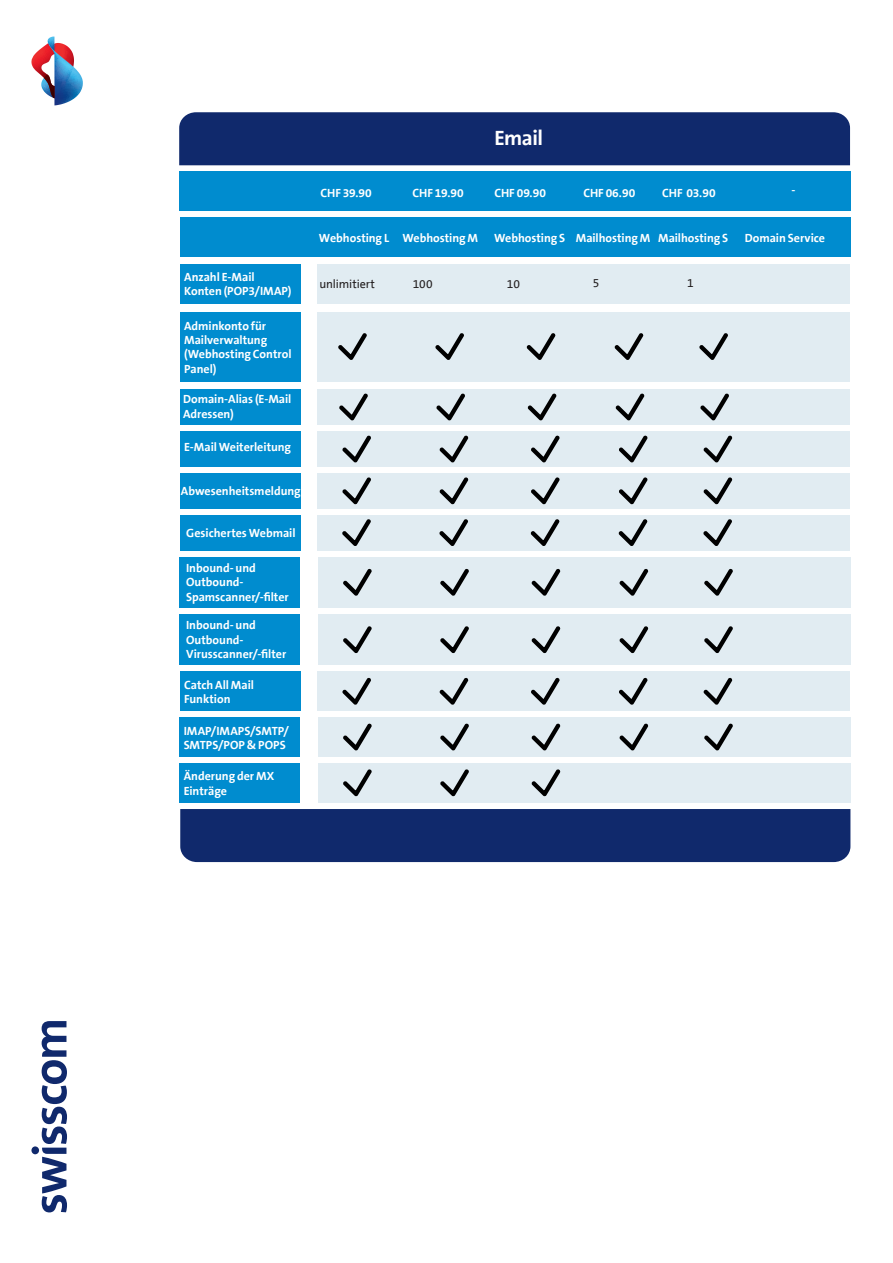
<style>
.page{position:relative;width:893px;height:1263px;background:#fff}
.page>*{position:absolute;margin:0;border:0;box-sizing:border-box;transform-origin:0 0}
.TheSansB_B7_Bold{font:700 21px "The Sans B7";letter-spacing:-.02em;color:#fff}
.TheSansB_B7_Bold-2{font:700 12px/14.4px "The Sans B7";color:#fff}
.TheSansB_W3_Light{font:700 12px "The Sans B7";color:#fff}
.TheSans_B3_Light{font:12px "The Sans B5";letter-spacing:-.015em;color:#231f20}
</style>
<div class="page">
<svg style="left:31px;top:1021px;width:36px;height:191px"></svg>
<svg style="left:31px;top:37px;width:52px;height:68px"></svg>
<div style="left:179px;top:112px;width:671px;height:53px;background:#10296c"></div>
<div style="left:180px;top:389px;width:120px;height:36px;background:#008ccf"></div>
<div style="left:180px;top:431px;width:120px;height:35px;background:#008ccf"></div>
<div style="left:180px;top:473px;width:120px;height:35px;background:#008ccf"></div>
<div style="left:180px;top:672px;width:120px;height:39px;background:#008ccf"></div>
<div style="left:317px;top:389px;width:533px;height:36px;background:#e1ecf2"></div>
<div style="left:317px;top:431px;width:533px;height:35px;background:#e1ecf2"></div>
<div style="left:317px;top:473px;width:533px;height:35px;background:#e1ecf2"></div>
<div style="left:317px;top:672px;width:533px;height:39px;background:#e1ecf2"></div>
<div style="left:180px;top:809px;width:670px;height:53px;background:#10296c"></div>
<div style="left:179px;top:172px;width:671px;height:39px;background:#008ccf"></div>
<div style="left:180px;top:218px;width:671px;height:39px;background:#008ccf"></div>
<svg style="left:339px;top:393px;width:29px;height:28px"></svg>
<svg style="left:342px;top:435px;width:29px;height:28px"></svg>
<svg style="left:342px;top:477px;width:29px;height:28px"></svg>
<svg style="left:342px;top:677px;width:29px;height:28px"></svg>
<svg style="left:436px;top:393px;width:29px;height:28px"></svg>
<svg style="left:439px;top:435px;width:30px;height:28px"></svg>
<svg style="left:439px;top:477px;width:30px;height:28px"></svg>
<svg style="left:439px;top:677px;width:30px;height:28px"></svg>
<svg style="left:527px;top:393px;width:30px;height:28px"></svg>
<svg style="left:531px;top:435px;width:29px;height:28px"></svg>
<svg style="left:531px;top:477px;width:29px;height:28px"></svg>
<svg style="left:531px;top:677px;width:29px;height:28px"></svg>
<svg style="left:615px;top:393px;width:30px;height:28px"></svg>
<svg style="left:619px;top:435px;width:29px;height:28px"></svg>
<svg style="left:619px;top:477px;width:29px;height:28px"></svg>
<svg style="left:619px;top:677px;width:29px;height:28px"></svg>
<svg style="left:700px;top:393px;width:29px;height:28px"></svg>
<svg style="left:703px;top:435px;width:30px;height:28px"></svg>
<svg style="left:703px;top:477px;width:30px;height:28px"></svg>
<svg style="left:703px;top:677px;width:30px;height:28px"></svg>
<div style="left:180px;top:265px;width:121px;height:39px;background:#008ccf"></div>
<div style="left:180px;top:312px;width:121px;height:69px;background:#008ccf"></div>
<div style="left:317px;top:265px;width:533px;height:39px;background:#e1ecf2"></div>
<div style="left:317px;top:312px;width:533px;height:69px;background:#e1ecf2"></div>
<svg style="left:338px;top:333px;width:29px;height:27px"></svg>
<svg style="left:435px;top:333px;width:29px;height:27px"></svg>
<svg style="left:526px;top:333px;width:30px;height:27px"></svg>
<svg style="left:614px;top:333px;width:30px;height:27px"></svg>
<svg style="left:699px;top:333px;width:29px;height:27px"></svg>
<div style="left:180px;top:515px;width:120px;height:35px;background:#008ccf"></div>
<div style="left:317px;top:515px;width:533px;height:35px;background:#e1ecf2"></div>
<svg style="left:342px;top:519px;width:29px;height:27px"></svg>
<svg style="left:439px;top:519px;width:29px;height:27px"></svg>
<svg style="left:530px;top:519px;width:30px;height:27px"></svg>
<svg style="left:618px;top:519px;width:30px;height:27px"></svg>
<svg style="left:703px;top:519px;width:29px;height:27px"></svg>
<div style="left:180px;top:557px;width:120px;height:51px;background:#008ccf"></div>
<div style="left:180px;top:614px;width:120px;height:51px;background:#008ccf"></div>
<div style="left:318px;top:557px;width:532px;height:51px;background:#e1ecf2"></div>
<div style="left:318px;top:614px;width:532px;height:51px;background:#e1ecf2"></div>
<svg style="left:343px;top:568px;width:29px;height:28px"></svg>
<svg style="left:343px;top:626px;width:29px;height:27px"></svg>
<svg style="left:440px;top:568px;width:29px;height:28px"></svg>
<svg style="left:440px;top:626px;width:29px;height:28px"></svg>
<svg style="left:531px;top:568px;width:30px;height:28px"></svg>
<svg style="left:531px;top:626px;width:30px;height:28px"></svg>
<svg style="left:619px;top:569px;width:30px;height:27px"></svg>
<svg style="left:619px;top:626px;width:30px;height:28px"></svg>
<svg style="left:704px;top:568px;width:29px;height:28px"></svg>
<svg style="left:704px;top:626px;width:29px;height:28px"></svg>
<div style="left:180px;top:717px;width:120px;height:40px;background:#008ccf"></div>
<div style="left:318px;top:717px;width:532px;height:40px;background:#e1ecf2"></div>
<svg style="left:343px;top:723px;width:29px;height:28px"></svg>
<svg style="left:440px;top:723px;width:29px;height:28px"></svg>
<svg style="left:531px;top:723px;width:30px;height:28px"></svg>
<svg style="left:619px;top:723px;width:30px;height:28px"></svg>
<svg style="left:704px;top:723px;width:29px;height:28px"></svg>
<div style="left:180px;top:763px;width:120px;height:39px;background:#008ccf"></div>
<div style="left:318px;top:763px;width:532px;height:39px;background:#e1ecf2"></div>
<svg style="left:343px;top:769px;width:29px;height:28px"></svg>
<svg style="left:440px;top:769px;width:29px;height:28px"></svg>
<svg style="left:531px;top:769px;width:30px;height:28px"></svg>
<p class="TheSansB_B7_Bold-2" style="left:184px;top:270px;width:109px">Anzahl E-Mail<br>Konten (POP3/IMAP)</p>
<p class="TheSansB_B7_Bold-2" style="left:184px;top:318px;width:109px">Adminkonto für<br>Mailverwaltung (Webhosting Control<br>Panel)</p>
<p class="TheSansB_B7_Bold-2" style="left:183px;top:392px;width:110px">Domain-Alias (E-Mail<br>Adressen)</p>
<p class="TheSansB_B7_Bold-2" style="left:184px;top:440px;width:109px">E-Mail Weiterleitung</p>
<p class="TheSansB_B7_Bold-2" style="left:181px;top:484px;width:121px">Abwesenheitsmeldung</p>
<p class="TheSansB_B7_Bold-2" style="left:186px;top:525px;width:111px">Gesichertes Webmail</p>
<p class="TheSansB_B7_Bold-2" style="left:186px;top:561px;width:104px">Inbound- und<br>Outbound-<br>Spamscanner/-filter</p>
<p class="TheSansB_B7_Bold-2" style="left:186px;top:618px;width:102px">Inbound- und<br>Outbound-<br>Virusscanner/-filter</p>
<p class="TheSansB_B7_Bold-2" style="left:184px;top:678px;width:71px">Catch All Mail<br>Funktion</p>
<p class="TheSansB_B7_Bold-2" style="left:184px;top:723px;width:107px">IMAP/IMAPS/SMTP/<br>SMTPS/POP &amp; POPS</p>
<p class="TheSansB_B7_Bold-2" style="left:184px;top:769px;width:92px">Änderung der MX<br>Einträge</p>
<p class="TheSansB_B7_Bold" style="left:494px;top:124px;width:50px">Email</p>
<p class="TheSansB_B7_Bold-2" style="left:320px;top:186px;width:53px">CHF 39.90</p>
<p class="TheSansB_B7_Bold-2" style="left:412px;top:185px;width:53px">CHF 19.90</p>
<p class="TheSansB_B7_Bold-2" style="left:494px;top:186px;width:53px">CHF 09.90</p>
<p class="TheSansB_B7_Bold-2" style="left:583px;top:186px;width:53px">CHF 06.90</p>
<p class="TheSansB_B7_Bold-2" style="left:662px;top:186px;width:55px">CHF 03.90</p>
<p class="TheSansB_B7_Bold-2" style="left:792px;top:183px;width:6px">-</p>
<p class="TheSansB_W3_Light" style="left:319px;top:231px;width:72px">Webhosting L</p>
<p class="TheSansB_W3_Light" style="left:402px;top:231px;width:77px">Webhosting M</p>
<p class="TheSansB_W3_Light" style="left:494px;top:231px;width:73px">Webhosting S</p>
<p class="TheSansB_W3_Light" style="left:576px;top:231px;width:76px">Mailhosting M</p>
<p class="TheSansB_W3_Light" style="left:658px;top:231px;width:72px">Mailhosting S</p>
<p class="TheSansB_W3_Light" style="left:745px;top:231px;width:82px">Domain Service</p>
<p class="TheSans_B3_Light" style="left:320px;top:276px;width:57px">unlimitiert</p>
<p class="TheSans_B3_Light" style="left:413px;top:276px;width:21px">100</p>
<p class="TheSans_B3_Light" style="left:507px;top:276px;width:14px">10</p>
<p class="TheSans_B3_Light" style="left:593px;top:276px;width:8px">5</p>
<p class="TheSans_B3_Light" style="left:687px;top:276px;width:8px">1</p>
</div>
